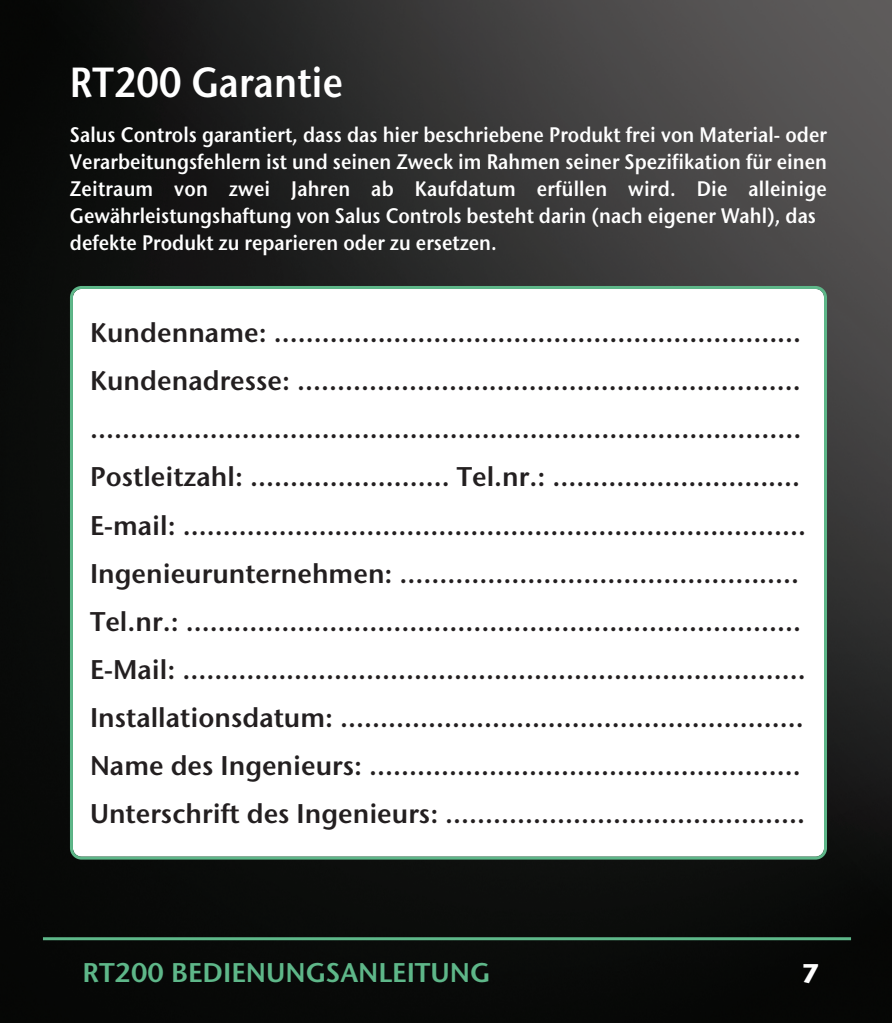
<style>
.page{position:relative;width:892px;height:1023px;background:#fff}
.page>*{position:absolute;margin:0;border:0;box-sizing:border-box;transform-origin:0 0}
.t1{font:42px "Stone Sans Sem ITCTT Semi";color:#fff;scale:.88 1}
.t2{font:27px/48px "Stone Sans Sem ITCTT Semi";color:#231f20}
.t3{font:27px "Stone Sans Sem ITCTT Semi";color:#5eb789}
.t4{font:700 27px "Stone Sans ITC";color:#fff}
.t5{font:21px/27px "Stone Sans Sem ITCTT Semi";color:#fff;scale:.9 1}
</style>
<div class="page">
<img style="left:0;top:0;width:892px;height:1023px">
<svg style="left:70px;top:286px;width:757px;height:573px"></svg>
<hr style="left:43px;top:937px;width:808px;height:3px;background:#5eb789">
<h1 class="t1" style="left:70px;top:66px;width:312px">RT200 Garantie</h1>
<p class="t5" style="left:70px;top:123px;width:842px">Salus Controls garantiert, dass das hier beschriebene Produkt frei von Material- oder Verarbeitungsfehlern ist und seinen Zweck im Rahmen seiner Spezifikation für einen Zeitraum von zwei Jahren ab Kaufdatum erfüllen wird. Die alleinige Gewährleistungshaftung von Salus Controls besteht darin (nach eigener Wahl), das defekte Produkt zu reparieren oder zu ersetzen.</p>
<p class="t2" style="left:90px;top:312px;width:718px">Kundenname: ..................................................................<br>Kundenadresse: ............................................................... .........................................................................................<br>Postleitzahl: ......................... Tel.nr.: ...............................<br>E-mail: ..............................................................................<br>Ingenieurunternehmen: ..................................................<br>Tel.nr.: .............................................................................<br>E-Mail: ..............................................................................<br>Installationsdatum: ..........................................................<br>Name des Ingenieurs: ......................................................<br>Unterschrift des Ingenieurs: .............................................</p>
<p class="t3" style="left:82px;top:962px;width:409px">RT200 BEDIENUNGSANLEITUNG</p>
<p class="t4" style="left:801px;top:962px;width:20px">7</p>
</div>
